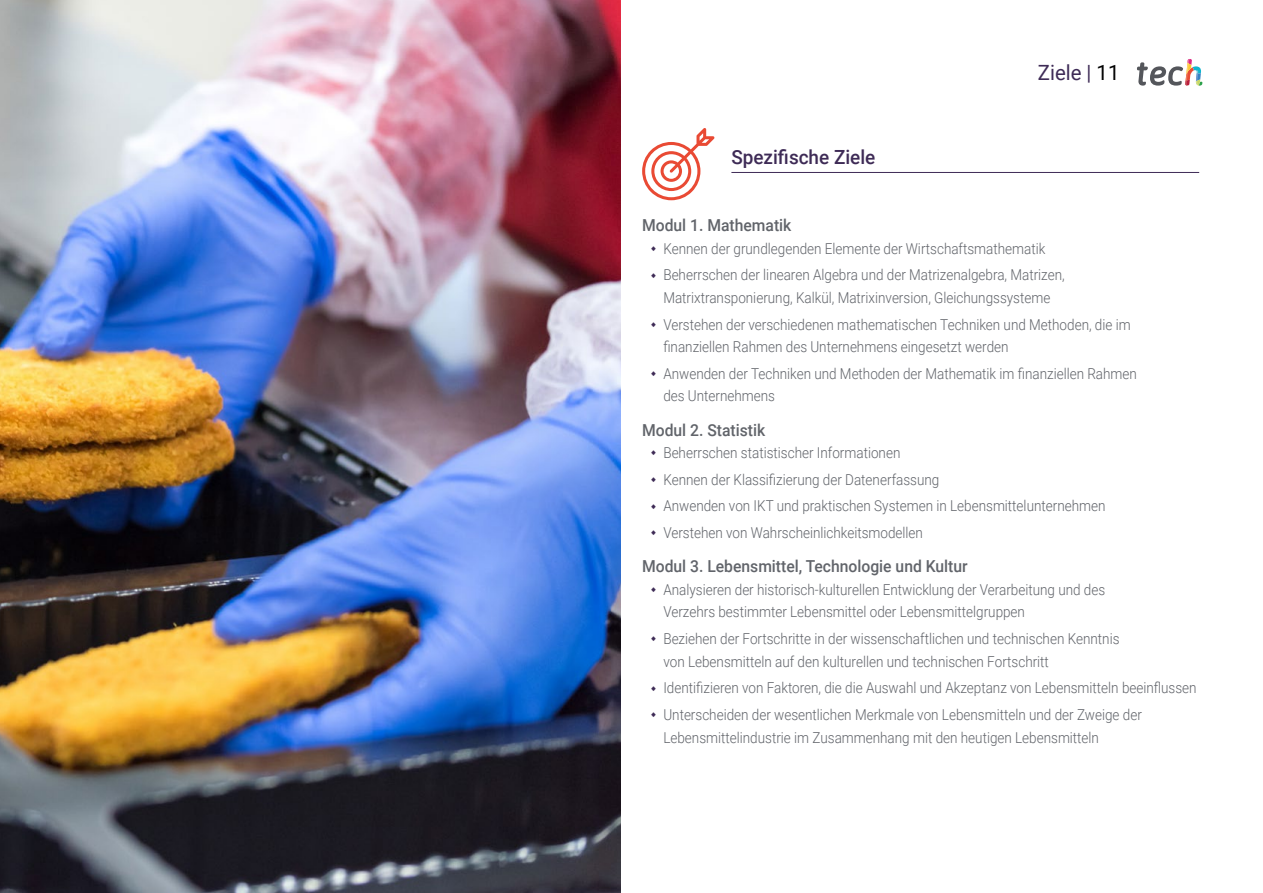
<style>
.page{position:relative;width:1263px;height:893px;background:#fff}
.page>*{position:absolute;margin:0;border:0;box-sizing:border-box;transform-origin:0 0}
.t1{font:21px "Roboto";color:#3e2b56}
.t2{font:500 19.5px "Roboto";color:#3e2b56}
.t3{font:500 16.5px "Roboto";color:#61646a;scale:.95 1}
.t4{font:300 15px/26.7px "Roboto";color:#61646a;scale:.9 1}
.s1{color:#000}
</style>
<div class="page">
<svg style="left:642px;top:128px;width:72px;height:72px"></svg>
<hr style="left:731px;top:172px;width:468px;height:1px;background:#3e2b56">
<svg style="left:1137px;top:59px;width:65px;height:27px"></svg>
<img style="left:0;top:0;width:621px;height:893px">
<h2 class="t2" style="left:731px;top:143px;width:145px">Spezifische Ziele</h2>
<h1 class="t1" style="left:1038px;top:57px;width:83px">Ziele | <span class="s1">11</span></h1>
<p class="t3" style="left:642px;top:214px;width:159px">Modul 1. Mathematik</p>
<p class="t4" style="left:663px;top:234px;width:447px">Kennen der grundlegenden Elemente der Wirtschaftsmathematik<br>Beherrschen der linearen Algebra und der Matrizenalgebra, Matrizen,</p>
<p class="t4" style="left:663px;top:283px;width:521px">Matrixtransponierung, Kalkül, Matrixinversion, Gleichungssysteme<br>Verstehen der verschiedenen mathematischen Techniken und Methoden, die im</p>
<p class="t4" style="left:663px;top:333px;width:528px">finanziellen Rahmen des Unternehmens eingesetzt werden<br>Anwenden der Techniken und Methoden der Mathematik im finanziellen Rahmen</p>
<p class="t4" style="left:663px;top:382px;width:126px">des Unternehmens</p>
<p class="t3" style="left:642px;top:418px;width:131px">Modul 2. Statistik</p>
<p class="t4" style="left:663px;top:439px;width:493px">Beherrschen statistischer Informationen<br>Kennen der Klassifizierung der Datenerfassung<br>Anwenden von IKT und praktischen Systemen in Lebensmittelunternehmen Verstehen von Wahrscheinlichkeitsmodellen</p>
<p class="t3" style="left:642px;top:555px;width:344px">Modul 3. Lebensmittel, Technologie und Kultur</p>
<p class="t4" style="left:663px;top:578px;width:492px;line-height:22.5px">Analysieren der historisch-kulturellen Entwicklung der Verarbeitung und des<br>Verzehrs bestimmter Lebensmittel oder Lebensmittelgruppen</p>
<p class="t4" style="left:663px;top:627px;width:508px;line-height:22.5px">Beziehen der Fortschritte in der wissenschaftlichen und technischen Kenntnis von Lebensmitteln auf den kulturellen und technischen Fortschritt</p>
<p class="t4" style="left:663px;top:674px;width:594px">Identifizieren von Faktoren, die die Auswahl und Akzeptanz von Lebensmitteln beeinflussen<br>Unterscheiden der wesentlichen Merkmale von Lebensmitteln und der Zweige der</p>
<p class="t4" style="left:663px;top:723px;width:486px">Lebensmittelindustrie im Zusammenhang mit den heutigen Lebensmitteln</p>
</div>
